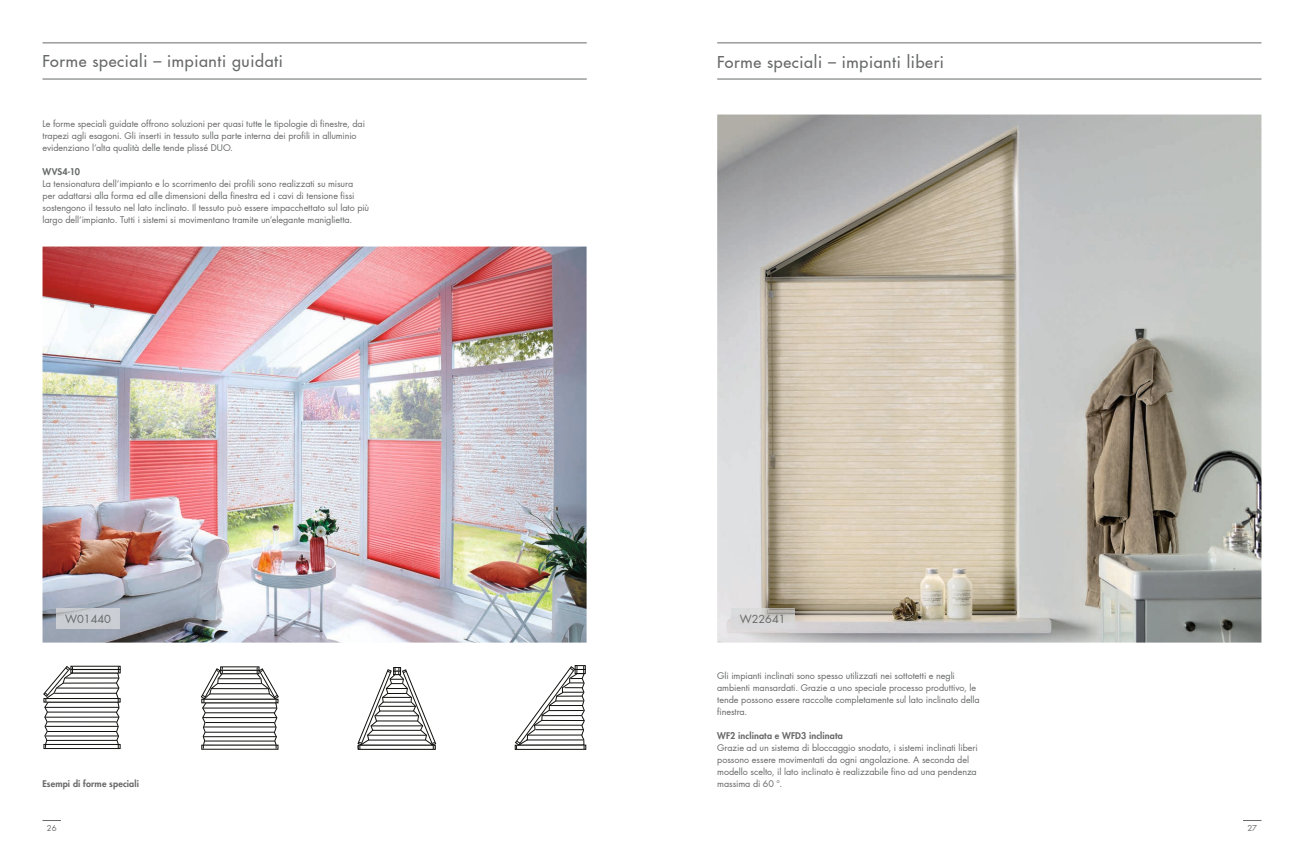
<style>
.page{position:relative;width:1304px;height:842px;background:#fff}
.page>*{position:absolute;margin:0;border:0;box-sizing:border-box;transform-origin:0 0}
.t1{font:500 16px "Futura LT Pro";letter-spacing:.04em;color:#676968}
.t2{font:11px "Futura LT Pro";color:#676968}
.t3{font:9px/12px "Futura LT Pro";letter-spacing:-.005em;color:#676968}
.t4{font:800 9px "Futura LT Pro";letter-spacing:.015em;color:#676968}
.t5{font:8px "Futura LT Pro";color:#676968}
</style>
<div class="page">
<img style="left:43px;top:247px;width:544px;height:396px">
<img style="left:717px;top:115px;width:544px;height:528px">
<hr style="left:717px;top:43px;width:544px;height:1px;background:#676968">
<hr style="left:43px;top:43px;width:544px;height:1px;background:#676968">
<hr style="left:717px;top:79px;width:544px;height:1px;background:#676968">
<hr style="left:43px;top:79px;width:544px;height:1px;background:#676968">
<svg style="left:1243px;top:820px;width:18px;height:1px"></svg>
<svg style="left:43px;top:820px;width:18px;height:1px"></svg>
<div style="left:43px;top:744px;width:78px;height:5px;border:1px solid #11110f"></div>
<svg style="left:43px;top:665px;width:78px;height:83px"></svg>
<svg style="left:201px;top:667px;width:78px;height:82px"></svg>
<svg style="left:357px;top:667px;width:80px;height:83px"></svg>
<svg style="left:514px;top:665px;width:73px;height:85px"></svg>
<img style="left:731px;top:608px;width:63px;height:20px">
<img style="left:57px;top:608px;width:63px;height:20px">
<h1 class="t1" style="left:43px;top:50px;width:242px">Forme speciali – impianti guidati</h1>
<h1 class="t1" style="left:717px;top:50px;width:228px">Forme speciali – impianti liberi</h1>
<p class="t3" style="left:43px;top:117px;width:324px">Le forme speciali guidate offrono soluzioni per quasi tutte le tipologie di finestre, dai trapezi agli esagoni. Gli inserti in tessuto sulla parte interna dei profili in alluminio evidenziano l’alta qualità delle tende plissé DUO.</p>
<p class="t4" style="left:43px;top:164px;width:39px">WVS4-10</p>
<p class="t3" style="left:43px;top:177px;width:328px">La tensionatura dell’impianto e lo scorrimento dei profili sono realizzati su misura<br>per adattarsi alla forma ed alle dimensioni della finestra ed i cavi di tensione fissi sostengono il tessuto nel lato inclinato. Il tessuto può essere impacchettato sul lato più largo dell’impianto. Tutti i sistemi si movimentano tramite un’elegante maniglietta.</p>
<p class="t2" style="left:65px;top:611px;width:47px">W01440</p>
<p class="t2" style="left:740px;top:611px;width:47px">W22641</p>
<p class="t3" style="left:717px;top:669px;width:264px">Gli impianti inclinati sono spesso utilizzati nei sottotetti e negli ambienti mansardati. Grazie a uno speciale processo produttivo, le tende possono essere raccolte completamente sul lato inclinato della finestra.</p>
<p class="t4" style="left:717px;top:728px;width:127px">WF2 inclinata e WFD3 inclinata</p>
<p class="t3" style="left:717px;top:741px;width:262px">Grazie ad un sistema di bloccaggio snodato, i sistemi inclinati liberi possono essere movimentati da ogni angolazione. A seconda del modello scelto, il lato inclinato è realizzabile fino ad una pendenza</p>
<p class="t4" style="left:43px;top:776px;width:98px">Esempi di forme speciali</p>
<p class="t3" style="left:717px;top:777px;width:66px">massima di 60 °.</p>
<p class="t5" style="left:47px;top:822px;width:11px">26</p>
<p class="t5" style="left:1247px;top:822px;width:11px">27</p>
</div>
